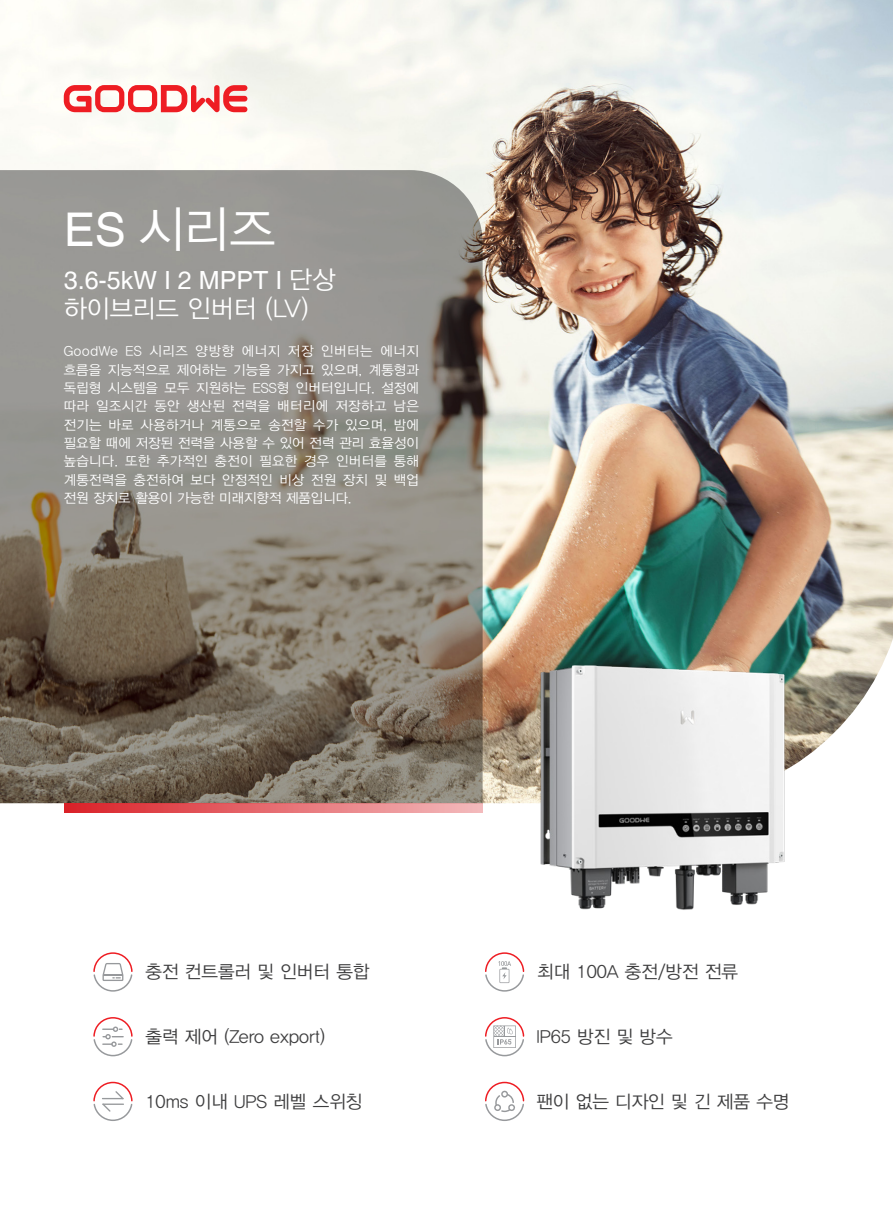
<style>
.page{position:relative;width:893px;height:1212px;background:#fff}
.page>*{position:absolute;margin:0;border:0;box-sizing:border-box;transform-origin:0 0}
.t1{font:49.5px "YDIYGO320";color:#fff}
.t2{font:25.05px "Helvetica";color:#fff}
.t3{font:25.05px "YDIYGO320";color:#fff}
.t4{font:18px "YDIYGO320";color:#3e3e3f}
.t5{font:13.5px/18.3px "YDIYGO320";letter-spacing:.015em;color:#fff;text-align:justify}
.s1{font-family:"Helvetica";font-size:46.5px}
.s2{font-family:"YDIYGO320"}
</style>
<div class="page">
<img style="left:0;top:0;width:893px;height:803px">
<svg style="left:0;top:170px;width:483px;height:633px;background:#888279"></svg>
<svg style="left:93px;top:952px;width:40px;height:40px"></svg>
<svg style="left:485px;top:952px;width:40px;height:40px"></svg>
<svg style="left:485px;top:1017px;width:40px;height:40px"></svg>
<svg style="left:485px;top:1081px;width:40px;height:40px"></svg>
<svg style="left:93px;top:1017px;width:40px;height:40px"></svg>
<svg style="left:93px;top:1081px;width:40px;height:40px"></svg>
<img style="left:518px;top:644px;width:286px;height:266px">
<svg style="left:64px;top:803px;width:419px;height:9px;background:#e56c70"></svg>
<svg style="left:64px;top:85px;width:183px;height:27px"></svg>
<p class="t1" style="left:64px;top:202px;width:213px"><span class="s1">ES</span> 시리즈</p>
<p class="t2" style="left:64px;top:265px;width:273px">3.6-5kW I 2 MPPT I <span class="s2">단상</span></p>
<p class="t3" style="left:64px;top:294px;width:246px">하이브리드 인버터 (LV)</p>
<p class="t5" style="left:64px;top:342px;width:357px">GoodWe ES 시리즈 양방향 에너지 저장 인버터는 에너지 흐름을 지능적으로 제어하는 기능을 가지고 있으며, 계통형과 독립형 시스템을 모두 지원하는 ESS형 인버터입니다. 설정에 따라 일조시간 동안 생산된 전력을 배터리에 저장하고 남은 전기는 바로 사용하거나 계통으로 송전할 수가 있으며, 밤에 필요할 때에 저장된 전력을 사용할 수 있어 전력 관리 효율성이 높습니다. 또한 추가적인 충전이 필요한 경우 인버터를 통해 계통전력을 충전하여 보다 안정적인 비상 전원 장치 및 백업 전원 장치로 활용이 가능한 미래지향적 제품입니다.</p>
<p class="t4" style="left:146px;top:962px;width:225px">충전 컨트롤러 및 인버터 통합</p>
<p class="t4" style="left:537px;top:962px;width:202px">최대 100A 충전/방전 전류</p>
<p class="t4" style="left:146px;top:1027px;width:181px">출력 제어 (Zero export)</p>
<p class="t4" style="left:536px;top:1027px;width:138px">IP65 방진 및 방수</p>
<p class="t4" style="left:146px;top:1091px;width:218px">10ms 이내 UPS 레벨 스위칭</p>
<p class="t4" style="left:536px;top:1091px;width:255px">팬이 없는 디자인 및 긴 제품 수명</p>
</div>
